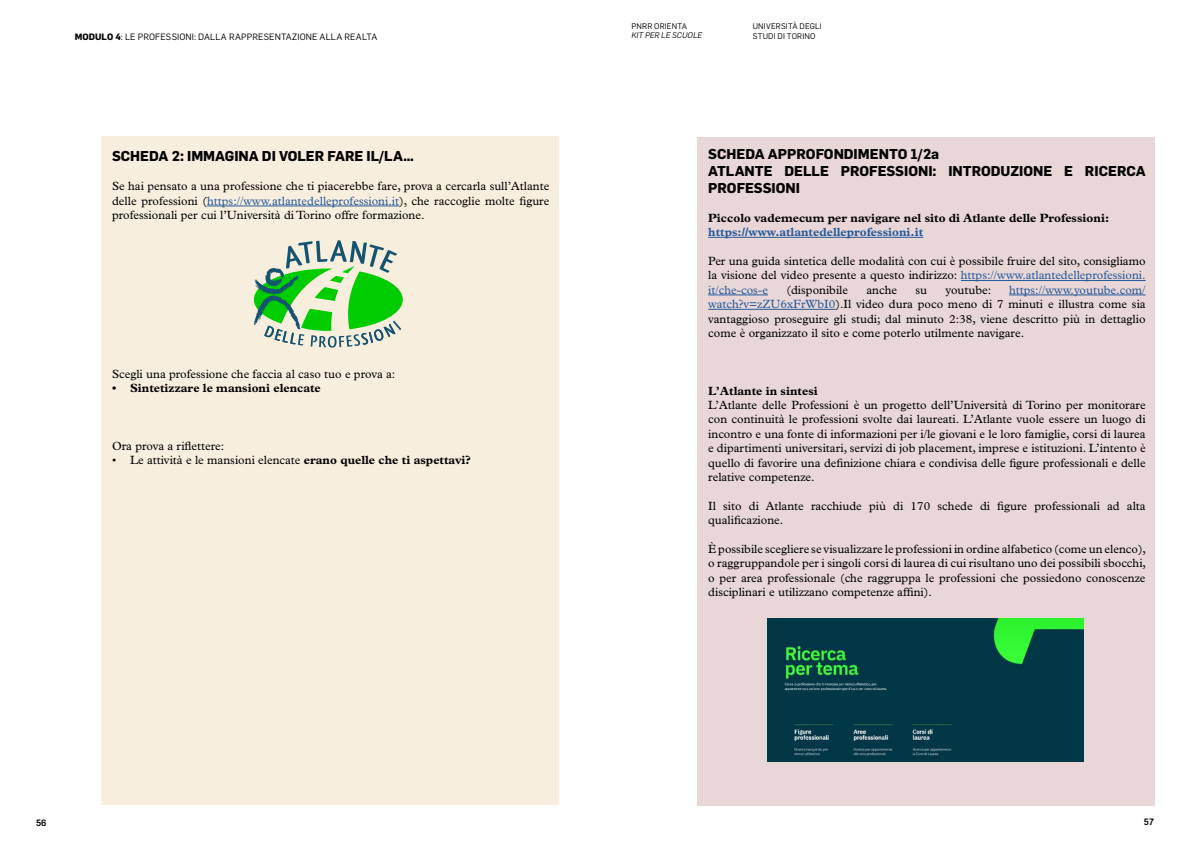
<style>
.page{position:relative;width:1191px;height:842px;background:#fff}
.page>*{position:absolute;margin:0;border:0;box-sizing:border-box;transform-origin:0 0}
.t1{font:700 14px/16.8px "Flama";color:#020203}
.t2{font:12px/14.4px "Plantin Std";color:#020203;text-align:justify}
.t3{font:700 12px "Plantin Std";color:#020203}
.t4{font:700 12px "Plantin Std";color:#275b9b}
.t5{font:9px "Flama";letter-spacing:.015em;color:#000}
.t6{font:500 9px "Flama";color:#000}
.t7{font:8px/9.6px "Flama";letter-spacing:.015em;color:#000}
.t8{font:italic 8px "Flama";letter-spacing:.005em;color:#000}
.s1{font-weight:700}
.s2{color:#275b9b}
</style>
<div class="page">
<div style="left:101px;top:136px;width:458px;height:668px;background:#f8eedd"></div>
<hr style="left:207px;top:206px;width:192px;height:1px;background:#275b9b">
<svg style="left:254px;top:240px;width:149px;height:108px"></svg>
<div style="left:697px;top:137px;width:458px;height:669px;background:#e9d7d7"></div>
<hr style="left:708px;top:237px;width:215px;height:1px;background:#275b9b">
<hr style="left:961px;top:280px;width:184px;height:1px;background:#275b9b">
<hr style="left:708px;top:295px;width:60px;height:1px;background:#275b9b">
<hr style="left:1009px;top:295px;width:136px;height:1px;background:#275b9b">
<hr style="left:708px;top:309px;width:127px;height:1px;background:#275b9b">
<img style="left:767px;top:619px;width:316px;height:142px">
<p class="t7" style="left:631px;top:21px;width:57px">PNRR ORIENTA</p>
<p class="t5" style="left:75px;top:31px;width:304px"><span class="s1">MODULO 4</span>: LE PROFESSIONI: DALLA RAPPRESENTAZIONE ALLA REALTA</p>
<p class="t8" style="left:631px;top:30px;width:72px">KIT PER LE SCUOLE</p>
<p class="t7" style="left:752px;top:21px;width:70px">UNIVERSITÀ DEGLI<br>STUDI DI TORINO</p>
<p class="t1" style="left:112px;top:146px;width:303px">SCHEDA 2: IMMAGINA DI VOLER FARE IL/LA…</p>
<p class="t2" style="left:112px;top:179px;width:439px">Se hai pensato a una professione che ti piacerebbe fare, prova a cercarla sull’Atlante delle professioni (<span class="s2">https://www.atlantedelleprofessioni.it</span>), che raccoglie molte figure professionali per cui l’Università di Torino offre formazione.</p>
<p class="t2" style="left:112px;top:366px;width:285px">Scegli una professione che faccia al caso tuo e prova a:</p>
<p class="t3" style="left:112px;top:381px;width:210px">• Sintetizzare le mansioni elencate</p>
<p class="t2" style="left:112px;top:438px;width:114px">Ora prova a riflettere:</p>
<p class="t2" style="left:112px;top:453px;width:361px">• Le attività e le mansioni elencate <span class="s1">erano quelle che ti aspettavi?</span></p>
<p class="t1" style="left:708px;top:145px;width:439px">SCHEDA APPROFONDIMENTO 1/2a<br>ATLANTE DELLE PROFESSIONI: INTRODUZIONE E RICERCA<br>PROFESSIONI</p>
<p class="t3" style="left:708px;top:210px;width:402px">Piccolo vademecum per navigare nel sito di Atlante delle Professioni:</p>
<p class="t4" style="left:708px;top:225px;width:216px">https://www.atlantedelleprofessioni.it</p>
<p class="t2" style="left:708px;top:254px;width:439px">Per una guida sintetica delle modalità con cui è possibile fruire del sito, consigliamo la visione del video presente a questo indirizzo: <span class="s2">https://www.atlantedelleprofessioni. it/che-cos-e</span></p>
<p class="t2" style="left:708px;top:283px;width:439px;text-indent:301px"><span class="s2">https://www.youtube.com/ watch?v=zZU6xFrWbI0</span>).Il video dura poco meno di 7 minuti e illustra come sia vantaggioso proseguire gli studi; dal minuto 2:38, viene descritto più in dettaglio come è organizzato il sito e come poterlo utilmente navigare.</p>
<p class="t2" style="left:786px;top:283px;width:63px">(disponibile</p>
<p class="t2" style="left:866px;top:283px;width:32px">anche</p>
<p class="t2" style="left:915px;top:283px;width:13px">su</p>
<p class="t2" style="left:945px;top:283px;width:47px">youtube:</p>
<p class="t3" style="left:708px;top:383px;width:111px">L’Atlante in sintesi</p>
<p class="t2" style="left:708px;top:398px;width:439px">L’Atlante delle Professioni è un progetto dell’Università di Torino per monitorare con continuità le professioni svolte dai laureati. L’Atlante vuole essere un luogo di incontro e una fonte di informazioni per i/le giovani e le loro famiglie, corsi di laurea e dipartimenti universitari, servizi di job placement, imprese e istituzioni. L’intento è quello di favorire una definizione chiara e condivisa delle figure professionali e delle relative competenze.</p>
<p class="t2" style="left:708px;top:499px;width:439px">Il sito di Atlante racchiude più di 170 schede di figure professionali ad alta qualificazione.</p>
<p class="t2" style="left:708px;top:542px;width:439px">È possibile scegliere se visualizzare le professioni in ordine alfabetico (come un elenco), o raggruppandole per i singoli corsi di laurea di cui risultano uno dei possibili sbocchi, o per area professionale (che raggruppa le professioni che possiedono conoscenze disciplinari e utilizzano competenze affini).</p>
<p class="t6" style="left:36px;top:816px;width:12px">56</p>
<p class="t6" style="left:1143px;top:816px;width:12px">57</p>
</div>
